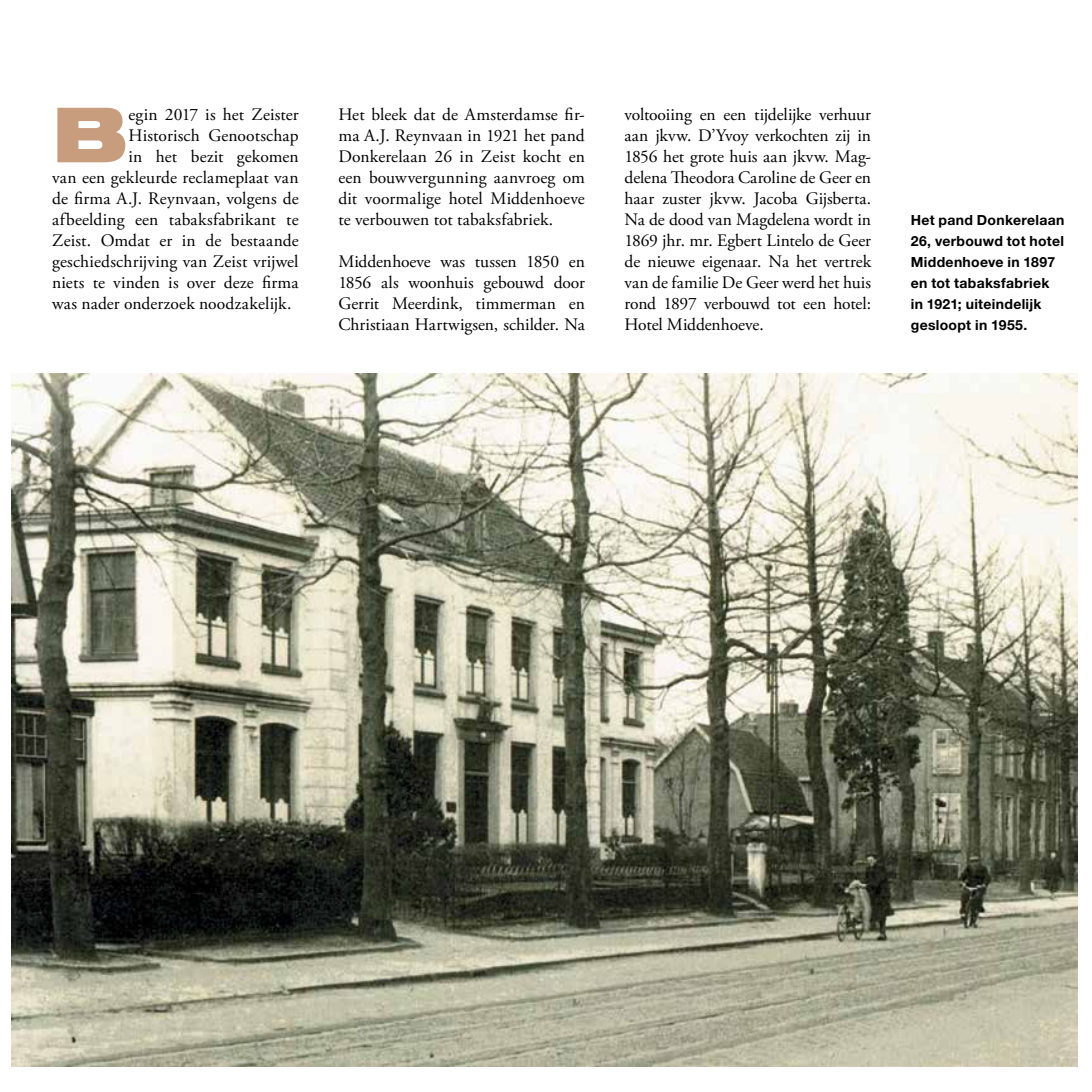
<style>
.page{position:relative;width:1092px;height:1092px;background:#fff}
.page>*{position:absolute;margin:0;border:0;box-sizing:border-box;transform-origin:0 0}
.t1{font:900 expanded 76.3px "Helvetica Neue LT Std";color:#c89d7e}
.t2{font:17.5px/21px "Adobe Garamond Pro";letter-spacing:.005em;color:#000;text-align:justify}
.t3{font:700 14px/21px "Helvetica Neue LT Std";letter-spacing:.02em;color:#000}
</style>
<div class="page">
<img style="left:12px;top:374px;width:1064px;height:692px">
<h1 class="t1" style="left:52px;top:85px;width:78px">B</h1>
<p class="t2" style="left:128px;top:105px;width:172px">egin 2017 is het Zeister</p>
<p class="t2" style="left:128px;top:126px;width:172px">Historisch Genootschap</p>
<p class="t2" style="left:128px;top:147px;width:172px">in het bezit gekomen</p>
<p class="t2" style="left:52px;top:168px;width:248px">van een gekleurde reclameplaat van</p>
<p class="t2" style="left:52px;top:189px;width:248px">de firma A.J. Reynvaan, volgens de</p>
<p class="t2" style="left:52px;top:210px;width:248px">afbeelding een tabaksfabrikant te</p>
<p class="t2" style="left:52px;top:231px;width:248px">Zeist. Omdat er in de bestaande</p>
<p class="t2" style="left:52px;top:252px;width:248px">geschiedschrijving van Zeist vrijwel</p>
<p class="t2" style="left:52px;top:273px;width:248px">niets te vinden is over deze firma</p>
<p class="t2" style="left:52px;top:294px;width:241px">was nader onderzoek noodzakelijk.</p>
<p class="t2" style="left:338px;top:105px;width:248px">Het bleek dat de Amsterdamse fir&shy;ma A.J. Reynvaan in 1921 het pand Donkerelaan 26 in Zeist kocht en een bouwvergunning aanvroeg om dit voormalige hotel Middenhoeve te verbouwen tot tabaksfabriek.</p>
<p class="t2" style="left:338px;top:252px;width:248px">Middenhoeve was tussen 1850 en 1856 als woonhuis gebouwd door Gerrit Meerdink, timmerman en Christiaan Hartwigsen, schilder. Na</p>
<p class="t2" style="left:624px;top:105px;width:248px">voltooiing en een tijdelijke verhuur aan jkvw. D’Yvoy verkochten zij in 1856 het grote huis aan jkvw. Mag&shy;delena Theodora Caroline de Geer en haar zuster jkvw. Jacoba Gijsberta.<br>Na de dood van Magdelena wordt in 1869 jhr. mr. Egbert Lintelo de Geer de nieuwe eigenaar. Na het vertrek van de familie De Geer werd het huis rond 1897 verbouwd tot een hotel:<br>Hotel Middenhoeve.</p>
<p class="t3" style="left:910px;top:209px;width:155px">Het pand Donkerelaan<br>26, verbouwd tot hotel<br>Middenhoeve in 1897 en tot tabaksfabriek in 1921; uiteindelijk gesloopt in 1955.</p>
</div>
